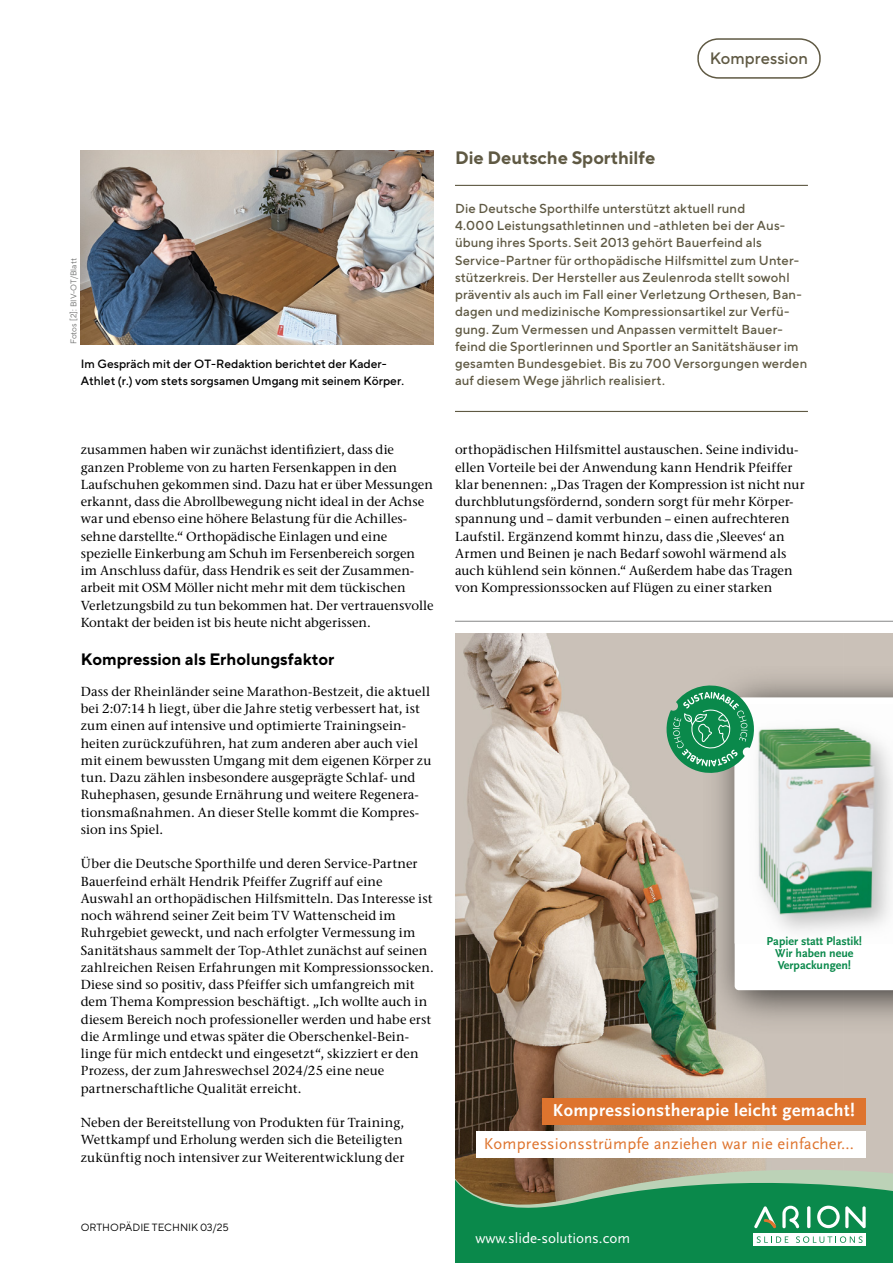
<style>
.page{position:relative;width:893px;height:1263px;background:#fff}
.page>*{position:absolute;margin:0;border:0;box-sizing:border-box;transform-origin:0 0}
.t1{font:18px "Scala Sans Bold LF";letter-spacing:.025em;color:#fff}
.Headline_Zur_Person_Info{font:700 18px "TT Norms Pro";color:#5f5943}
.t2{font:16.5px "Scala Sans";letter-spacing:.015em;color:#de742e}
.Zwischentitel{font:700 16.5px "TT Norms Pro";color:#000}
.t3{font:500 16.5px "TT Norms Pro";letter-spacing:.005em;color:#5f5943}
.t4{font:15px "Scala Sans";color:#fff}
.Lauftext_ohne_Einzug{font:500 13.05px/17.2px "Stone Ser ITC Std";letter-spacing:.005em;color:#000}
.Bodytext_Infokasten_mit_Linie_unten{font:500 13.05px/17.2px "TT Norms Pro";letter-spacing:.01em;color:#5f5943}
.BU{font:500 12px/17.2px "TT Norms Pro";color:#000}
.t5{font:12px/12px "Scala Sans Bold LF";color:#0a894b;text-align:center}
.t6{font:10.5px "TT Norms Pro";color:#000}
.Fotocredit{font:8.25px "TT Norms Pro";color:#6f706f}
</style>
<div class="page">
<svg style="left:697px;top:38px;width:124px;height:41px"></svg>
<hr style="left:455px;top:621px;width:438px;height:1px;background:#868787">
<img style="left:455px;top:634px;width:371px;height:530px">
<svg style="left:455px;top:1164px;width:438px;height:99px;background:#3c8e5b"></svg>
<div style="left:542px;top:1098px;width:324px;height:26px;background:#de742e"></div>
<div style="left:476px;top:1131px;width:390px;height:26px;background:#fff"></div>
<img style="left:704px;top:666px;width:122px;height:368px">
<svg style="left:735px;top:697px;width:91px;height:293px"></svg>
<img style="left:735px;top:704px;width:91px;height:240px">
<img style="left:826px;top:634px;width:67px;height:617px">
<svg style="left:665px;top:684px;width:91px;height:91px;background:#5aa77f"></svg>
<hr style="left:455px;top:185px;width:353px;height:1px;background:#5f5943">
<hr style="left:455px;top:411px;width:353px;height:1px;background:#5f5943">
<img style="left:81px;top:151px;width:353px;height:193px">
<p class="t3" style="left:710px;top:47px;width:100px">Kompression</p>
<p class="Fotocredit" style="left:68px;top:344px;width:88px;rotate:-90deg">Fotos [2]: BIV-OT/Blatt</p>
<p class="BU" style="left:81px;top:355px;width:325px">Im Gespräch mit der OT-Redaktion berichtet der Kader-<br>Athlet (r.) vom stets sorgsamen Umgang mit seinem Körper.</p>
<p class="Headline_Zur_Person_Info" style="left:455px;top:145px;width:202px">Die Deutsche Sporthilfe</p>
<p class="Bodytext_Infokasten_mit_Linie_unten" style="left:455px;top:199px;width:354px">Die Deutsche Sporthilfe unterstützt aktuell rund<br>4.000 Leistungsathletinnen und -athleten bei der Aus&shy;übung ihres Sports. Seit 2013 gehört Bauerfeind als Service-Partner für orthopädische Hilfsmittel zum Unter&shy;stützerkreis. Der Hersteller aus Zeulenroda stellt sowohl präventiv als auch im Fall einer Verletzung Orthesen, Ban&shy;dagen und medizinische Kompressionsartikel zur Verfü&shy;gung. Zum Vermessen und Anpassen vermittelt Bauer&shy;feind die Sportlerinnen und Sportler an Sanitätshäuser im gesamten Bundesgebiet. Bis zu 700 Versorgungen werden auf diesem Wege jährlich realisiert.</p>
<p class="Lauftext_ohne_Einzug" style="left:81px;top:441px;width:354px">zusammen haben wir zunächst identifiziert, dass die ganzen Probleme von zu harten Fersenkappen in den Laufschuhen gekommen sind. Dazu hat er über Messungen erkannt, dass die Abrollbewegung nicht ideal in der Achse war und ebenso eine höhere Belastung für die Achilles&shy;sehne darstellte.“ Orthopädische Einlagen und eine spezielle Einkerbung am Schuh im Fersenbereich sorgen im Anschluss dafür, dass Hendrik es seit der Zusammen&shy;arbeit mit OSM Möller nicht mehr mit dem tückischen Verletzungsbild zu tun bekommen hat. Der vertrauensvolle Kontakt der beiden ist bis heute nicht abgerissen.</p>
<p class="Zwischentitel" style="left:81px;top:648px;width:255px">Kompression als Erholungsfaktor</p>
<p class="Lauftext_ohne_Einzug" style="left:81px;top:683px;width:352px">Dass der Rheinländer seine Marathon-Bestzeit, die aktuell bei 2:07:14 h liegt, über die Jahre stetig verbessert hat, ist zum einen auf intensive und optimierte Trainingsein&shy;heiten zurückzuführen, hat zum anderen aber auch viel mit einem bewussten Umgang mit dem eigenen Körper zu tun. Dazu zählen insbesondere ausgeprägte Schlaf- und Ruhephasen, gesunde Ernährung und weitere Regenera&shy;tionsmaßnahmen. An dieser Stelle kommt die Kompres&shy;sion ins Spiel.</p>
<p class="Lauftext_ohne_Einzug" style="left:81px;top:855px;width:354px">Über die Deutsche Sporthilfe und deren Service-Partner Bauerfeind erhält Hendrik Pfeiffer Zugriff auf eine Auswahl an orthopädischen Hilfsmitteln. Das Interesse ist noch während seiner Zeit beim TV Wattenscheid im Ruhrgebiet geweckt, und nach erfolgter Vermessung im Sanitätshaus sammelt der Top-Athlet zunächst auf seinen zahlreichen Reisen Erfahrungen mit Kompressionssocken.<br>Diese sind so positiv, dass Pfeiffer sich umfangreich mit dem Thema Kompression beschäftigt. „Ich wollte auch in diesem Bereich noch professioneller werden und habe erst die Armlinge und etwas später die Oberschenkel-Bein&shy;linge für mich entdeckt und eingesetzt“, skizziert er den Prozess, der zum Jahreswechsel 2024/25 eine neue partnerschaftliche Qualität erreicht.</p>
<p class="Lauftext_ohne_Einzug" style="left:81px;top:1114px;width:325px">Neben der Bereitstellung von Produkten für Training,<br>Wettkampf und Erholung werden sich die Beteiligten zukünftig noch intensiver zur Weiterentwicklung der</p>
<p class="Lauftext_ohne_Einzug" style="left:455px;top:441px;width:351px">orthopädischen Hilfsmittel austauschen. Seine individu&shy;ellen Vorteile bei der Anwendung kann Hendrik Pfeiffer klar benennen: „Das Tragen der Kompression ist nicht nur durchblutungsfördernd, sondern sorgt für mehr Körper&shy;spannung und – damit verbunden – einen aufrechteren Laufstil. Ergänzend kommt hinzu, dass die ‚Sleeves‘ an Armen und Beinen je nach Bedarf sowohl wärmend als auch kühlend sein können.“ Außerdem habe das Tragen von Kompressionssocken auf Flügen zu einer starken</p>
<p class="t5" style="left:767px;top:935px;width:97px">Papier statt Plastik!<br>Wir haben neue<br>Verpackungen!</p>
<p class="t1" style="left:553px;top:1100px;width:303px">Kompressionstherapie leicht gemacht!</p>
<p class="t2" style="left:484px;top:1134px;width:372px">Kompressionsstrümpfe anziehen war nie einfacher...</p>
<p class="t6" style="left:81px;top:1220px;width:149px">ORTHOPÄDIE TECHNIK 03/25</p>
<p class="t4" style="left:475px;top:1230px;width:156px">www.slide-solutions.com</p>
</div>
